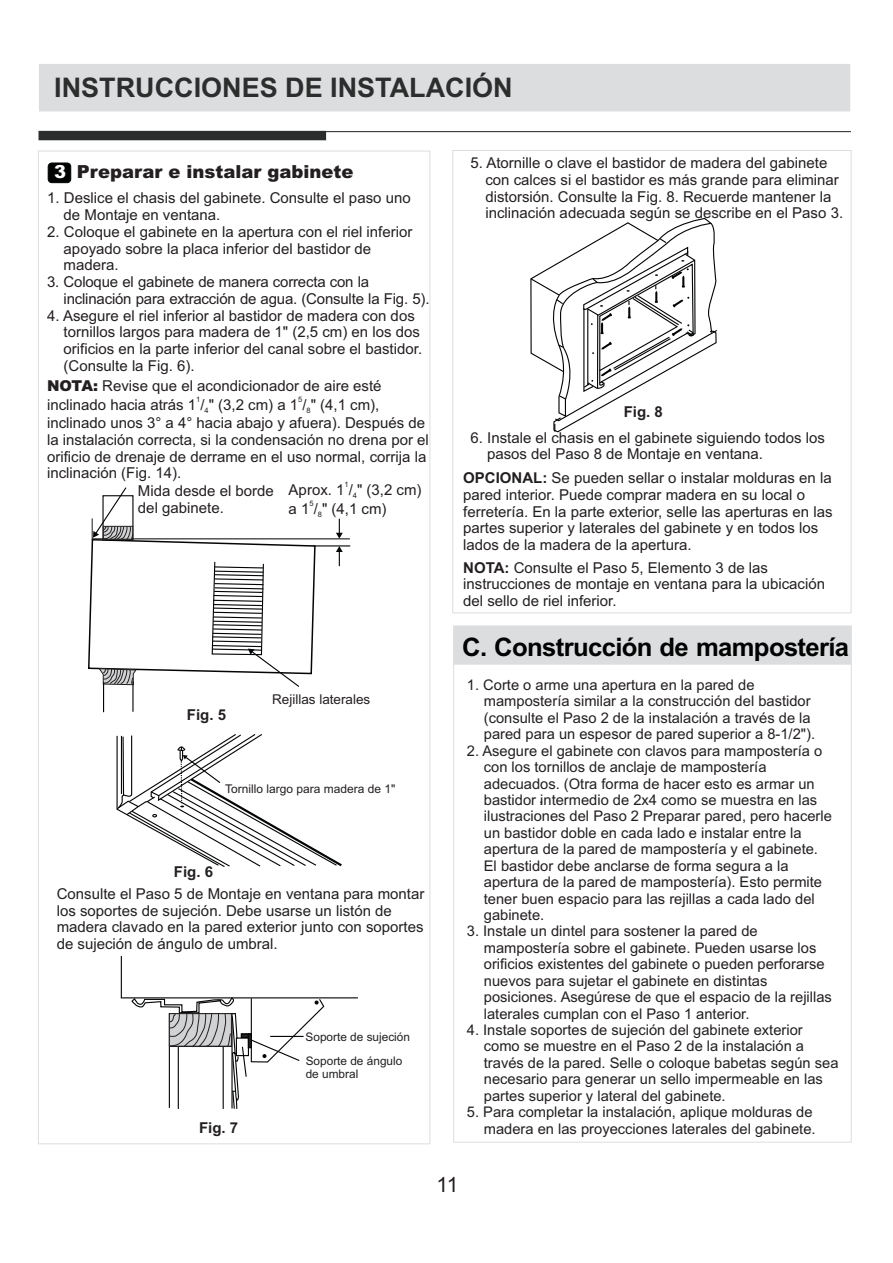
<style>
.page{position:relative;width:893px;height:1263px;background:#fff}
.page>*{position:absolute;margin:0;border:0;box-sizing:border-box;transform-origin:0 0}
.t1{font:700 27px "Arial";color:#2c2d2d}
.t2{font:700 25.5px "Arial";letter-spacing:-.025em;color:#010202}
.t3{font:21px "Arial";color:#231f20}
.t4{font:italic 900 18px "Arial";color:#231f20}
.t5{font:15px/16.8px "Arial";color:#231f20}
.t6{font:700 15px "Arial";color:#231f20}
.t7{font:14.7px/16.4px "Arial";color:#231f20}
.t8{font:13.5px "Arial";color:#231f20}
.t9{font:12px "Arial";color:#231f20}
.t10{font:11.85px/24.3px "Arial";color:#231f20}
.t11{font:7.5px "Arial";color:#231f20}
.s1{color:#fff}
.s2{font-weight:900;font-style:italic}
.s3{font-weight:700}
</style>
<div class="page">
<div style="left:454px;top:626px;width:397px;height:38px;background:#dbddde"></div>
<div style="left:39px;top:64px;width:811px;height:47px;background:#dbddde"></div>
<hr style="left:41px;top:131px;width:810px;height:1px;background:#2c2d2d">
<div style="left:39px;top:131px;width:287px;height:9px;background:#2c2d2d"></div>
<svg style="left:530px;top:218px;width:187px;height:215px"></svg>
<div style="left:48px;top:163px;width:23px;height:20px;background:#010202;border:1px solid #010202;border-radius:4px"></div>
<hr style="left:132px;top:681px;width:2px;height:31px;background:#040506">
<hr style="left:103px;top:682px;width:1px;height:30px;background:#040506">
<svg style="left:336px;top:546px;width:7px;height:20px"></svg>
<svg style="left:336px;top:519px;width:7px;height:19px"></svg>
<hr style="left:313px;top:545px;width:37px;height:1px;background:#040506">
<hr style="left:92px;top:538px;width:258px;height:1px;background:#1d1a16">
<svg style="left:116px;top:734px;width:226px;height:133px"></svg>
<svg style="left:120px;top:955px;width:238px;height:154px"></svg>
<svg style="left:241px;top:1033px;width:7px;height:5px"></svg>
<svg style="left:248px;top:1033px;width:4px;height:15px"></svg>
<svg style="left:88px;top:487px;width:228px;height:201px"></svg>
<h1 class="t1" style="left:54px;top:77px;width:460px">INSTRUCCIONES DE INSTALACIÓN</h1>
<p class="t4" style="left:54px;top:165px;width:301px"><span class="s1">3</span> Preparar e instalar gabinete</p>
<p class="t5" style="left:64px;top:191px;width:349px;text-indent:-16px">1. Deslice el chasis del gabinete. Consulte el paso uno de Montaje en ventana.</p>
<p class="t5" style="left:64px;top:225px;width:350px;text-indent:-16px">2. Coloque el gabinete en la apertura con el riel inferior apoyado sobre la placa inferior del bastidor de madera.</p>
<p class="t5" style="left:64px;top:275px;width:367px;text-indent:-16px">3. Coloque el gabinete de manera correcta con la inclinación para extracción de agua. (Consulte la Fig. 5).</p>
<p class="t5" style="left:64px;top:308px;width:360px;text-indent:-16px">4. Asegure el riel inferior al bastidor de madera con dos tornillos largos para madera de 1" (2,5 cm) en los dos orificios en la parte inferior del canal sobre el bastidor. (Consulte la Fig. 6).</p>
<p class="t5" style="left:47px;top:379px;width:336px"><span class="s2">NOTA:</span> Revise que el acondicionador de aire esté</p>
<p class="t11" style="left:196px;top:397px;width:6px">1</p>
<p class="t11" style="left:298px;top:397px;width:6px">5</p>
<p class="t5" style="left:47px;top:398px;width:334px">inclinado hacia atrás 1 / " (3,2 cm) a 1 / " (4,1 cm),</p>
<p class="t11" style="left:205px;top:407px;width:6px">4</p>
<p class="t11" style="left:307px;top:407px;width:6px">8</p>
<p class="t5" style="left:47px;top:416px;width:380px">inclinado unos 3° a 4° hacia abajo y afuera). Después de</p>
<p class="t5" style="left:47px;top:433px;width:383px">la instalación correcta, si la condensación no drena por el</p>
<p class="t5" style="left:47px;top:449px;width:381px">orificio de drenaje de derrame en el uso normal, corrija la</p>
<p class="t5" style="left:47px;top:466px;width:136px">inclinación (Fig. 14).</p>
<p class="t5" style="left:289px;top:482px;width:134px">Aprox. 1 " (3,2 cm)</p>
<p class="t11" style="left:309px;top:501px;width:6px">5</p>
<p class="t5" style="left:289px;top:501px;width:99px">a 1 / " (4,1 cm)</p>
<p class="t11" style="left:344px;top:482px;width:6px">1</p>
<p class="t5" style="left:349px;top:482px;width:6px">/</p>
<p class="t5" style="left:138px;top:484px;width:137px">Mida desde el borde</p>
<p class="t11" style="left:353px;top:492px;width:6px">4</p>
<p class="t5" style="left:138px;top:500px;width:87px">del gabinete.</p>
<p class="t11" style="left:318px;top:511px;width:6px">8</p>
<p class="t6" style="left:187px;top:709px;width:41px">Fig. 5</p>
<p class="t8" style="left:272px;top:694px;width:100px">Rejillas laterales</p>
<p class="t9" style="left:225px;top:785px;width:172px">Tornillo largo para madera de 1"</p>
<p class="t6" style="left:174px;top:866px;width:41px">Fig. 6</p>
<p class="t5" style="left:57px;top:886px;width:369px">Consulte el Paso 5 de Montaje en ventana para montar los soportes de sujeción. Debe usarse un listón de madera clavado en la pared exterior junto con soportes de sujeción de ángulo de umbral.</p>
<p class="t6" style="left:199px;top:1122px;width:41px">Fig. 7</p>
<p class="t10" style="left:306px;top:1025px;width:106px">Soporte de sujeción<br>Soporte de ángulo</p>
<p class="t10" style="left:306px;top:1063px;width:54px">de umbral</p>
<p class="t5" style="left:485px;top:156px;width:359px;text-indent:-15px">5. Atornille o clave el bastidor de madera del gabinete con calces si el bastidor es más grande para eliminar distorsión. Consulte la Fig. 8. Recuerde mantener la inclinación adecuada según se describe en el Paso 3.</p>
<p class="t6" style="left:624px;top:406px;width:41px">Fig. 8</p>
<p class="t5" style="left:487px;top:430px;width:339px;text-indent:-16px">6. Instale el chasis en el gabinete siguiendo todos los pasos del Paso 8 de Montaje en ventana.</p>
<p class="t5" style="left:463px;top:471px;width:371px"><span class="s3">OPCIONAL:</span> Se pueden sellar o instalar molduras en la pared interior. Puede comprar madera en su local o ferretería. En la parte exterior, selle las aperturas en las partes superior y laterales del gabinete y en todos los lados de la madera de la apertura.</p>
<p class="t5" style="left:463px;top:560px;width:363px"><span class="s3">NOTA:</span> Consulte el Paso 5, Elemento 3 de las instrucciones de montaje en ventana para la ubicación del sello de riel inferior.</p>
<h2 class="t2" style="left:462px;top:637px;width:389px">C. Construcción de mampostería</h2>
<p class="t7" style="left:484px;top:678px;width:333px;text-indent:-17px">1. Corte o arme una apertura en la pared de mampostería similar a la construcción del bastidor (consulte el Paso 2 de la instalación a través de la pared para un espesor de pared superior a 8-1/2").</p>
<p class="t7" style="left:484px;top:744px;width:350px;text-indent:-17px">2. Asegure el gabinete con clavos para mampostería o con los tornillos de anclaje de mampostería adecuados. (Otra forma de hacer esto es armar un bastidor intermedio de 2x4 como se muestra en las ilustraciones del Paso 2 Preparar pared, pero hacerle un bastidor doble en cada lado e instalar entre la apertura de la pared de mampostería y el gabinete.<br>El bastidor debe anclarse de forma segura a la apertura de la pared de mampostería). Esto permite tener buen espacio para las rejillas a cada lado del gabinete.</p>
<p class="t7" style="left:484px;top:924px;width:350px;text-indent:-17px">3. Instale un dintel para sostener la pared de mampostería sobre el gabinete. Pueden usarse los orificios existentes del gabinete o pueden perforarse nuevos para sujetar el gabinete en distintas posiciones. Asegúrese de que el espacio de la rejillas laterales cumplan con el Paso 1 anterior.</p>
<p class="t7" style="left:484px;top:1023px;width:356px;text-indent:-17px">4. Instale soportes de sujeción del gabinete exterior como se muestre en el Paso 2 de la instalación a través de la pared. Selle o coloque babetas según sea necesario para generar un sello impermeable en las partes superior y lateral del gabinete.</p>
<p class="t7" style="left:467px;top:1105px;width:350px;text-align:right">5. Para completar la instalación, aplique molduras de madera en las proyecciones laterales del gabinete.</p>
<p class="t5" style="left:539px;top:791px;width:6px">,</p>
<h3 class="t3" style="left:437px;top:1177px;width:23px">11</h3>
</div>
